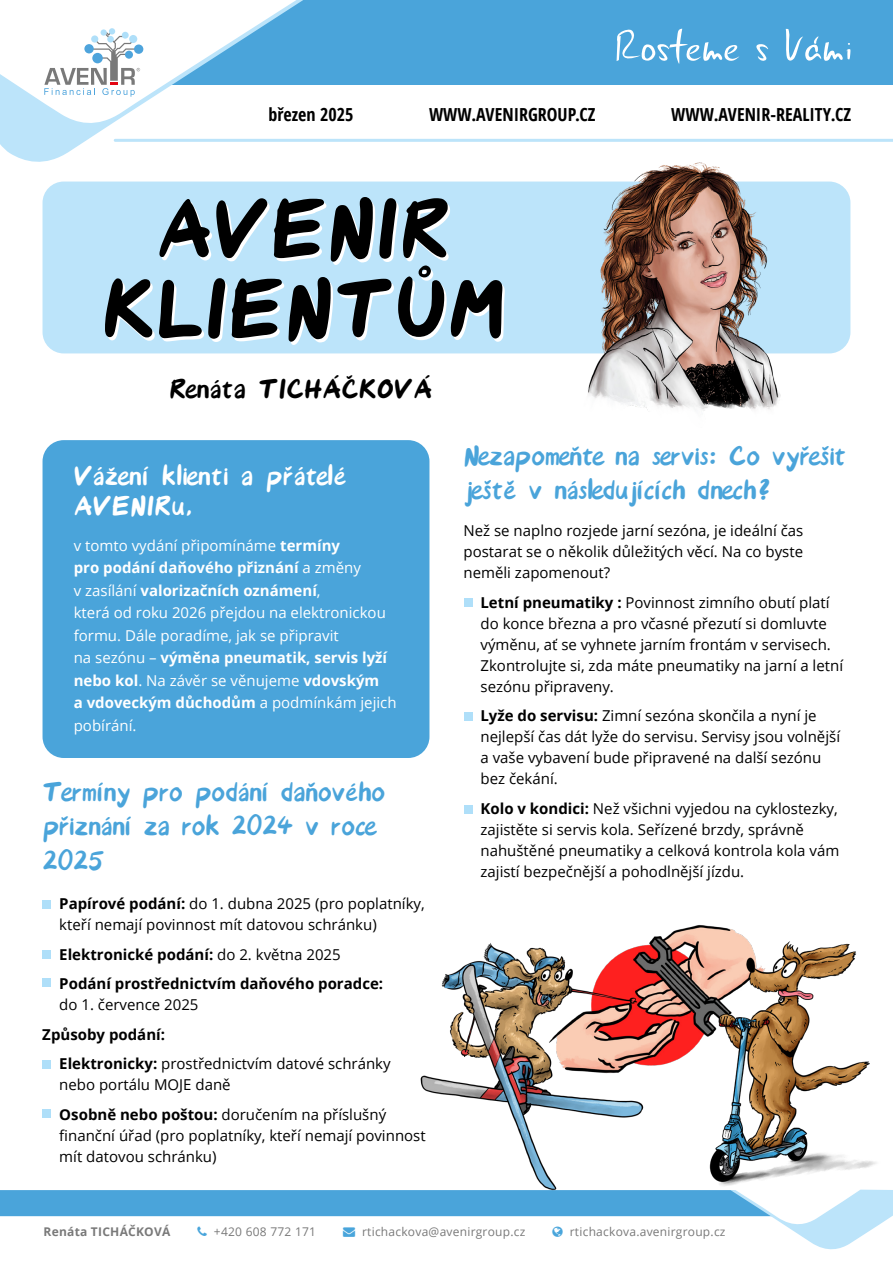
<style>
.page{position:relative;width:893px;height:1263px;background:#fff}
.page>*{position:absolute;margin:0;border:0;box-sizing:border-box;transform-origin:0 0}
.t1{font:108.6px/79.9px "Avenir Font";color:#000;text-align:center}
.t2{font:36px/34.5px "Avenir Font";letter-spacing:-.015em;color:#4aa4da}
.t3{font:36px/30px "Avenir Font";color:#fff}
.t4{font:36px "Avenir Font";color:#000}
.t5{font:700 condensed 18px "Open Sans";color:#000}
.t6{font:15px/21px "Open Sans";color:#000}
.t7{font:15px/22.5px "Open Sans";color:#fff}
.t8{font:700 15px/29.5px "Open Sans";color:#000}
.t9{font:12px "Open Sans";letter-spacing:.02em;color:#797979}
.t10{font:700 12px "Open Sans";letter-spacing:.02em;color:#797979}
.s1{font-weight:700}
.s2{font-weight:400}
.s3{color:#49a5db}
</style>
<div class="page">
<div style="left:22px;top:0;width:871px;height:85px;background:#4aa4da"></div>
<svg style="left:0;top:0;width:328px;height:162px"></svg>
<svg style="left:617px;top:29px;width:123px;height:35px"></svg>
<svg style="left:756px;top:44px;width:12px;height:17px"></svg>
<svg style="left:786px;top:29px;width:64px;height:32px"></svg>
<hr style="left:115px;top:139px;width:778px;height:3px;background:#bce4fa">
<div style="left:43px;top:182px;width:807px;height:171px;background:#bce4fa;border-radius:21px"></div>
<svg style="left:0;top:0;width:302px;height:129px"></svg>
<img style="left:652px;top:929px;width:29px;height:137px">
<div style="left:43px;top:440px;width:386px;height:318px;background:#4aa4da;border-radius:21px"></div>
<div style="left:43px;top:900px;width:8px;height:9px;background:#afdff9"></div>
<div style="left:43px;top:950px;width:8px;height:9px;background:#afdff9"></div>
<div style="left:43px;top:978px;width:8px;height:9px;background:#afdff9"></div>
<div style="left:43px;top:1060px;width:8px;height:9px;background:#afdff9"></div>
<div style="left:43px;top:1109px;width:8px;height:9px;background:#afdff9"></div>
<div style="left:464px;top:598px;width:9px;height:9px;background:#afdff9"></div>
<div style="left:464px;top:712px;width:9px;height:9px;background:#afdff9"></div>
<div style="left:464px;top:805px;width:9px;height:9px;background:#afdff9"></div>
<img style="left:420px;top:939px;width:232px;height:250px">
<img style="left:681px;top:925px;width:195px;height:261px">
<img style="left:545px;top:162px;width:283px;height:249px">
<svg style="left:0;top:1189px;width:893px;height:61px"></svg>
<p class="t5" style="left:268px;top:101px;width:86px">březen 2025</p>
<p class="t5" style="left:429px;top:101px;width:168px">WWW.AVENIRGROUP.CZ</p>
<p class="t5" style="left:671px;top:101px;width:181px">WWW.AVENIR-REALITY.CZ</p>
<h1 class="t1" style="left:102px;top:192px;width:405px">AVENIR<br>KLIENTŮM</h1>
<h2 class="t4" style="left:169px;top:374px;width:264px">Renáta TICHÁČKOVÁ</h2>
<h2 class="t3" style="left:74px;top:462px;width:275px">Vážení klienti a přátelé<br>AVENIRu,</h2>
<p class="t7" style="left:74px;top:533px;width:324px">v tomto vydání připomínáme <span class="s1">termíny<br>pro podání daňového přiznání</span> a změny<br>v zasílání <span class="s1">valorizačních oznámení</span>,<br>která od roku 2026 přejdou na elektronickou formu. Dále poradíme, jak se připravit<br>na sezónu – <span class="s1">výměna pneumatik, servis lyží nebo kol</span>. Na závěr se věnujeme <span class="s1">vdovským<br>a vdoveckým důchodům</span> a podmínkám jejich pobírání.</p>
<h2 class="t2" style="left:43px;top:775px;width:345px">Termíny pro podání daňového přiznání za rok 2024 v roce<br>2025</h2>
<p class="t6" style="left:59px;top:893px;width:367px"><span class="s1">Papírové podání:</span> do 1. dubna 2025 (pro poplatníky, kteří nemají povinnost mít datovou schránku)</p>
<p class="t8" style="left:59px;top:939px;width:325px">Elektronické podání: <span class="s2">do 2. května 2025<br></span>Podání prostřednictvím daňového poradce:</p>
<p class="t6" style="left:59px;top:994px;width:141px">do 1. července 2025</p>
<p class="t6" style="left:59px;top:1019px;width:333px;line-height:29.5px;text-indent:-17px"><span class="s1">Způsoby podání:<br>Elektronicky:</span> prostřednictvím datové schránky</p>
<p class="t6" style="left:59px;top:1070px;width:328px;line-height:29.5px">nebo portálu MOJE daně<br><span class="s1">Osobně nebo poštou:</span> doručením na příslušný</p>
<p class="t6" style="left:59px;top:1124px;width:368px">finanční úřad (pro poplatníky, kteří nemají povinnost mít datovou schránku)</p>
<h2 class="t2" style="left:464px;top:439px;width:384px">Nezapomeňte na servis: Co vyřešit ještě v následujících dnech?</h2>
<p class="t6" style="left:463px;top:520px;width:341px;text-align:justify">Než se naplno rozjede jarní sezóna, je ideální čas postarat se o několik důležitých věcí. Na co byste neměli zapomenout?</p>
<p class="t6" style="left:480px;top:591px;width:364px"><span class="s1">Letní pneumatiky :</span> Povinnost zimního obutí platí do konce března a pro včasné přezutí si domluvte výměnu, ať se vyhnete jarním frontám v servisech.<br>Zkontrolujte si, zda máte pneumatiky na jarní a letní sezónu připraveny.</p>
<p class="t6" style="left:480px;top:705px;width:361px"><span class="s1">Lyže do servisu:</span> Zimní sezóna skončila a nyní je nejlepší čas dát lyže do servisu. Servisy jsou volnější a vaše vybavení bude připravené na další sezónu bez čekání.</p>
<p class="t6" style="left:480px;top:797px;width:360px"><span class="s1">Kolo v kondici:</span> Než všichni vyjedou na cyklostezky, zajistěte si servis kola. Seřízené brzdy, správně nahuštěné pneumatiky a celková kontrola kola vám zajistí bezpečnější a pohodlnější jízdu.</p>
<p class="t10" style="left:44px;top:1223px;width:128px">Renáta TICHÁČKOVÁ</p>
<p class="t9" style="left:214px;top:1223px;width:104px">+420 608 772 171</p>
<p class="t9" style="left:343px;top:1223px;width:184px"><span class="s3">→</span> rtichackova@avenirgroup.cz</p>
<p class="t9" style="left:570px;top:1223px;width:157px">rtichackova.avenirgroup.cz</p>
</div>
